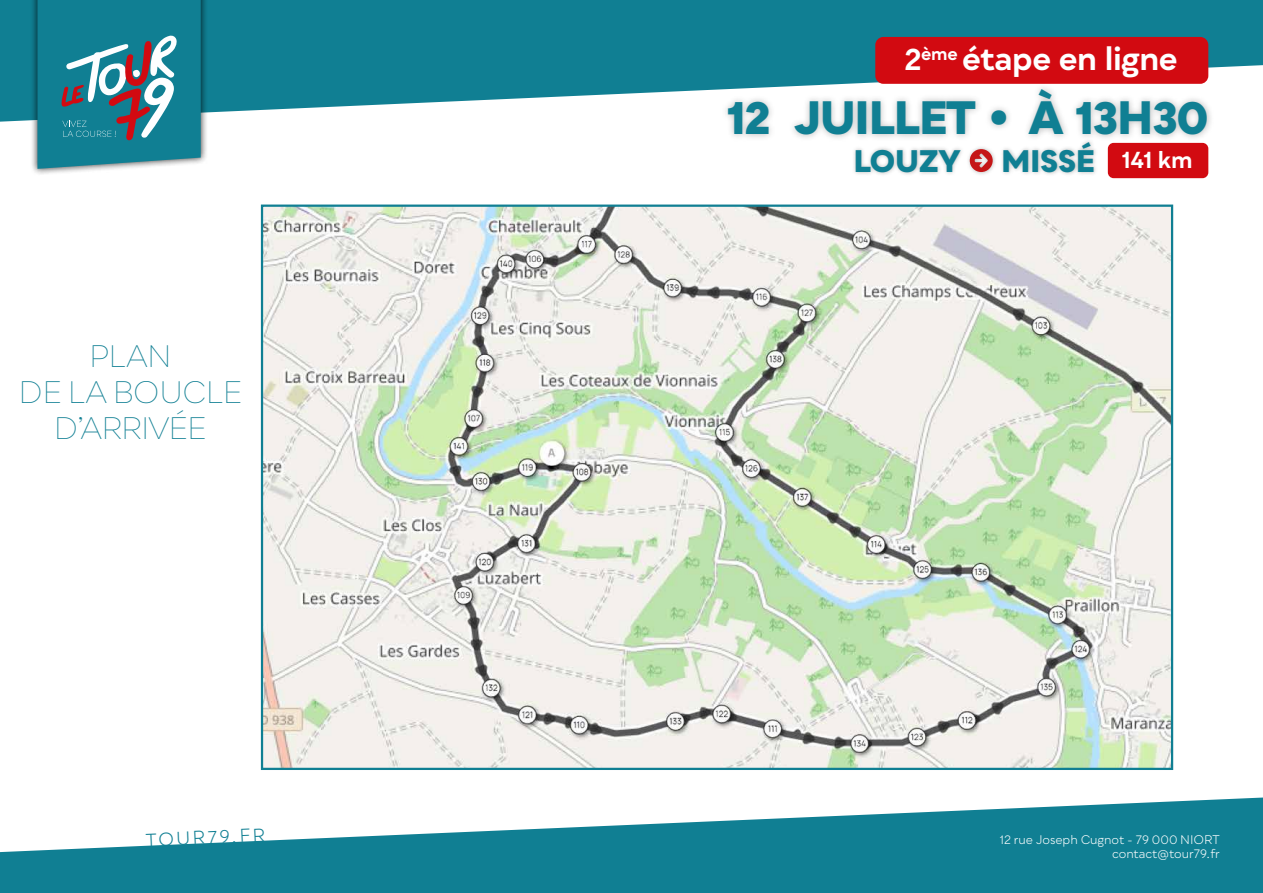
<style>
.page{position:relative;width:1263px;height:893px;background:#fff}
.page>*{position:absolute;margin:0;border:0;box-sizing:border-box;transform-origin:0 0}
.t1{font:800 45.15px "Qualion";letter-spacing:-.01em;color:#107f93}
.t2{font:700 31.95px "Qualion";letter-spacing:-.015em;color:#fff}
.t3{font:800 30.15px "Qualion";letter-spacing:-.005em;color:#107f93}
.t4{font:100 30px/36px "Qualion";letter-spacing:-.03em;color:#107f93;text-align:center}
.t5{font:700 22.95px "Qualion";color:#fff}
.t6{font:18px "Qualion";color:#107f93}
.t7{font:12px/14.4px "Qualion";letter-spacing:-.005em;color:#fff;text-align:right}
.s1{font-size:30px}
</style>
<div class="page">
<svg style="left:0;top:797px;width:1263px;height:96px;fill:#107f93"></svg>
<svg style="left:0;top:0;width:1263px;height:122px;background:#3190a2"></svg>
<div style="left:30px;top:0;width:178px;height:176px;background:#000;opacity:.75"></div>
<svg style="left:37px;top:0;width:164px;height:169px;background:#368798"></svg>
<div style="left:875px;top:37px;width:333px;height:47px;background:#d20a11;border-radius:8px"></div>
<div style="left:720px;top:83px;width:495px;height:60px;background:#000;opacity:.27"></div>
<div style="left:851px;top:138px;width:247px;height:39px;background:#000;opacity:.27"></div>
<svg style="left:970px;top:149px;width:23px;height:23px"></svg>
<div style="left:1108px;top:143px;width:100px;height:35px;background:#d20a11;border-radius:6px"></div>
<img style="left:264px;top:208px;width:906px;height:559px">
<h3 class="t4" style="left:19px;top:339px;width:225px">PLAN<br>DE LA BOUCLE<br>D’ARRIVÉE</h3>
<h3 class="t6" style="left:146px;top:829px;width:121px;rotate:-2deg">TOUR79.FR</h3>
<h2 class="t2" style="left:904px;top:41px;width:275px"><span class="s1">2</span><sup>ème</sup> étape en ligne</h2>
<h1 class="t1" style="left:727px;top:92px;width:483px">12 JUILLET • À 13H30</h1>
<h3 class="t3" style="left:854px;top:144px;width:109px">LOUZY</h3>
<h3 class="t3" style="left:1001px;top:144px;width:95px">MISSÉ</h3>
<h3 class="t5" style="left:1122px;top:146px;width:72px">141 km</h3>
<p class="t7" style="left:1000px;top:832px;width:221px">12 rue Joseph Cugnot - 79 000 NIORT contact@tour79.fr</p>
</div>
